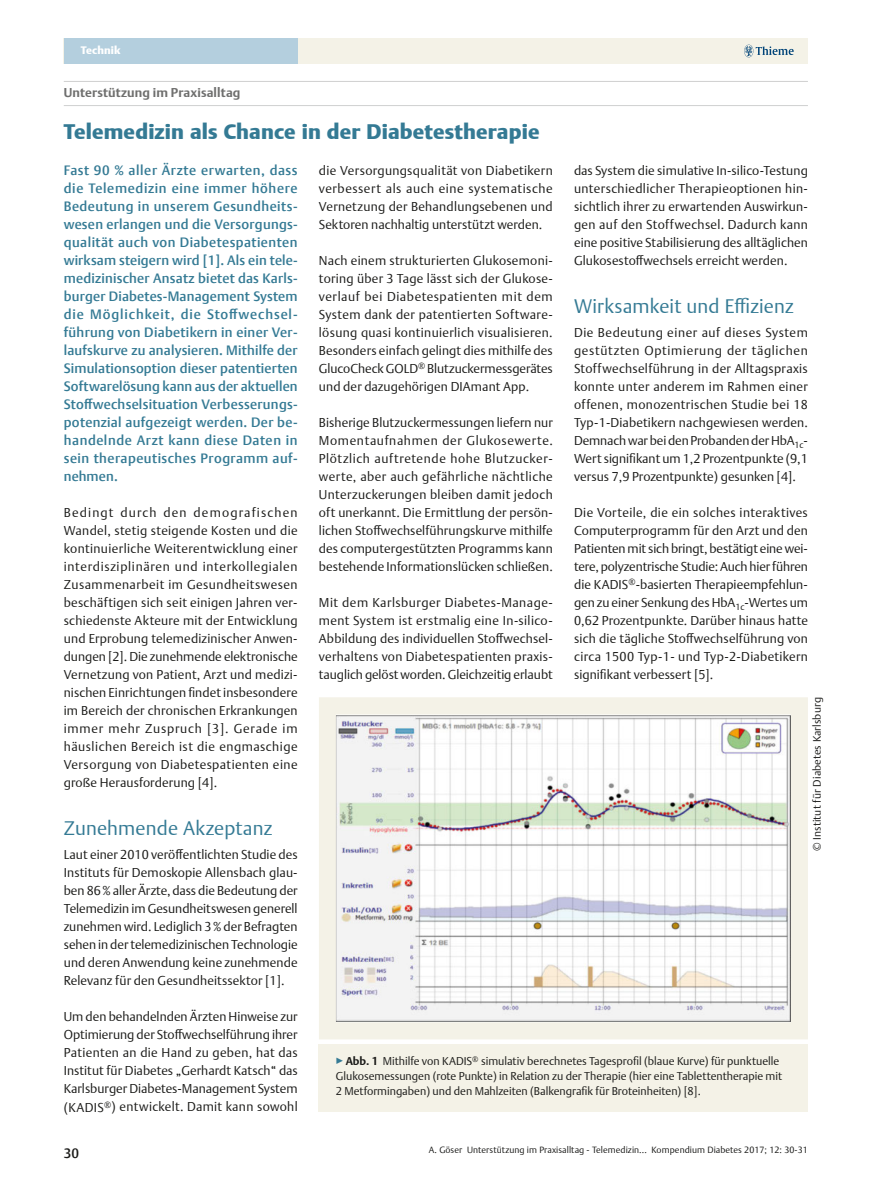
<style>
.page{position:relative;width:893px;height:1191px;background:#fff}
.page>*{position:absolute;margin:0;border:0;box-sizing:border-box;transform-origin:0 0}
.t1{font:900 21px "Thieme Argo 2011";letter-spacing:.01em;color:#347a94}
.t2{font:300 19.5px "Thieme Argo 2011";letter-spacing:.01em;color:#347a94}
.t3{font:500 13.5px/18px "Thieme Argo 2011";letter-spacing:.035em;color:#347a94;text-align:justify}
.t4{font:500 13.5px "Thieme Argo 2011";color:#1a1a18}
.t5{font:300 12.75px/18px "Thieme Argo 2011";letter-spacing:.005em;color:#1a1a18;text-align:justify}
.t6{font:700 12.75px "Thieme Argo 2011";letter-spacing:.01em;color:#6f6f6e}
.t7{font:300 11.25px/15px "Thieme Argo 2011";color:#1a1a18}
.t8{font:300 10.8px "Thieme Argo 2011";letter-spacing:.01em;color:#1a1a18}
.t9{font:900 10.8px "Thieme Argo 2011";letter-spacing:.01em;color:#fff}
.t10{font:300 9px "Thieme Argo 2011";letter-spacing:.01em;color:#1a1a18}
.s1{color:#347a94}
.s2{font-weight:700}
</style>
<div class="page">
<div style="left:64px;top:38px;width:744px;height:26px;background:#f4f2e7"></div>
<div style="left:64px;top:38px;width:234px;height:26px;background:#b4cfde"></div>
<svg style="left:744px;top:45px;width:50px;height:12px"></svg>
<hr style="left:64px;top:81px;width:744px;height:1px;background:#cfd0d0">
<hr style="left:64px;top:105px;width:744px;height:1px;background:#cfd0d0">
<div style="left:319px;top:1043px;width:489px;height:68px;background:#f4f2e7"></div>
<svg style="left:318px;top:697px;width:490px;height:351px"></svg>
<p class="t9" style="left:81px;top:43px;width:41px">Technik</p>
<p class="t6" style="left:64px;top:84px;width:178px">Unterstützung im Praxisalltag</p>
<h1 class="t1" style="left:64px;top:117px;width:477px">Telemedizin als Chance in der Diabetestherapie</h1>
<p class="t3" style="left:64px;top:161px;width:235px">Fast 90 % aller Ärzte erwarten, dass die Telemedizin eine immer höhere Bedeutung in unserem Gesundheits&shy;wesen erlangen und die Versorgungs&shy;qualität auch von Diabetespatienten wirksam steigern wird [1]. Als ein tele&shy;medizinischer Ansatz bietet das Karls&shy;burger Diabetes-Management System die Möglichkeit, die Stoffwechsel&shy;führung von Diabetikern in einer Ver&shy;laufskurve zu analysieren. Mithilfe der Simulationsoption dieser patentierten Softwarelösung kann aus der aktuellen Stoffwechselsituation Verbesserungs&shy;potenzial aufgezeigt werden. Der be&shy;handelnde Arzt kann diese Daten in sein therapeutisches Programm auf&shy;nehmen.</p>
<p class="t5" style="left:64px;top:503px;width:235px">Bedingt durch den demografischen Wandel, stetig steigende Kosten und die kontinuierliche Weiterentwicklung einer interdisziplinären und interkollegialen Zusammenarbeit im Gesundheitswesen beschäftigen sich seit einigen Jahren ver&shy;schiedenste Akteure mit der Entwicklung und Erprobung telemedizinischer Anwen&shy;dungen [2]. Die zunehmende elektronische Vernetzung von Patient, Arzt und medizi&shy;nischen Einrichtungen findet insbesondere im Bereich der chronischen Erkrankungen immer mehr Zuspruch [3]. Gerade im häuslichen Bereich ist die engmaschige Versorgung von Diabetespatienten eine große Herausforderung [4].</p>
<h2 class="t2" style="left:64px;top:815px;width:210px">Zunehmende Akzeptanz</h2>
<p class="t5" style="left:64px;top:845px;width:235px">Laut einer 2010 veröffentlichten Studie des Instituts für Demoskopie Allensbach glau&shy;ben 86% aller Ärzte, dass die Bedeutung der Telemedizin im Gesundheitswesen generell zunehmen wird. Lediglich 3% der Befragten sehen in der telemedizinischen Technologie und deren Anwendung keine zunehmende Relevanz für den Gesundheitssektor [1].</p>
<p class="t5" style="left:64px;top:1007px;width:235px">Um den behandelnden Ärzten Hinweise zur Optimierung der Stoffwechselführung ihrer Patienten an die Hand zu geben, hat das Institut für Diabetes „Gerhardt Katsch“ das Karlsburger Diabetes-Management System (KADIS<sup>®</sup>) entwickelt. Damit kann sowohl</p>
<p class="t5" style="left:574px;top:161px;width:235px">das System die simulative In-silico-Testung unterschiedlicher Therapieoptionen hin&shy;sichtlich ihrer zu erwartenden Auswirkun&shy;gen auf den Stoffwechsel. Dadurch kann eine positive Stabilisierung des alltäglichen Glukosestoffwechsels erreicht werden.</p>
<h2 class="t2" style="left:574px;top:293px;width:221px">Wirksamkeit und Effizienz</h2>
<p class="t5" style="left:574px;top:323px;width:235px">Die Bedeutung einer auf dieses System gestützten Optimierung der täglichen Stoffwechselführung in der Alltagspraxis konnte unter anderem im Rahmen einer offenen, monozentrischen Studie bei 18<br>Typ-1-Diabetikern nachgewiesen werden.<br>Demnach war bei den Probanden der HbA<sub>1c</sub>-Wert signifikant um 1,2 Prozentpunkte (9,1 versus 7,9 Prozentpunkte) gesunken [4].</p>
<p class="t5" style="left:574px;top:503px;width:235px">Die Vorteile, die ein solches interaktives Computerprogramm für den Arzt und den Patienten mit sich bringt, bestätigt eine wei&shy;tere, polyzentrische Studie: Auch hier führen die KADIS<sup>®</sup>-basierten Therapieempfehlun&shy;gen zu einer Senkung des HbA<sub>1c</sub>-Wertes um 0,62 Prozentpunkte. Darüber hinaus hatte sich die tägliche Stoffwechselführung von circa 1500 Typ-1- und Typ-2-Diabetikern signifikant verbessert [5].</p>
<p class="t5" style="left:319px;top:161px;width:235px">die Versorgungsqualität von Diabetikern verbessert als auch eine systematische Vernetzung der Behandlungsebenen und Sektoren nachhaltig unterstützt werden.</p>
<p class="t5" style="left:319px;top:251px;width:235px">Nach einem strukturierten Glukosemoni&shy;toring über 3 Tage lässt sich der Glukose&shy;verlauf bei Diabetespatienten mit dem System dank der patentierten Software&shy;lösung quasi kontinuierlich visualisieren.<br>Besonders einfach gelingt dies mithilfe des GlucoCheck GOLD<sup>®</sup> Blutzuckermessgerätes und der dazugehörigen DIAmant App.</p>
<p class="t5" style="left:319px;top:413px;width:235px">Bisherige Blutzuckermessungen liefern nur Momentaufnahmen der Glukosewerte.<br>Plötzlich auftretende hohe Blutzucker&shy;werte, aber auch gefährliche nächtliche Unterzuckerungen bleiben damit jedoch oft unerkannt. Die Ermittlung der persön&shy;lichen Stoffwechselführungskurve mithilfe des computergestützten Programms kann bestehende Informationslücken schließen.</p>
<p class="t5" style="left:319px;top:593px;width:235px">Mit dem Karlsburger Diabetes-Manage&shy;ment System ist erstmalig eine In-silico-Abbildung des individuellen Stoffwechsel&shy;verhaltens von Diabetespatienten praxis&shy;tauglich gelöst worden. Gleichzeitig erlaubt</p>
<p class="t8" style="left:810px;top:851px;width:155px;rotate:-90deg">© Institut für Diabetes Karlsburg</p>
<p class="t7" style="left:336px;top:1053px;width:448px"><span class="s1">▶</span><span class="s2">Abb. 1</span> Mithilfe von KADIS<sup>®</sup> simulativ berechnetes Tagesprofil (blaue Kurve) für punktuelle<br>Glukosemessungen (rote Punkte) in Relation zu der Therapie (hier eine Tablettentherapie mit<br>2 Metformingaben) und den Mahlzeiten (Balkengrafik für Broteinheiten) [8].</p>
<p class="t4" style="left:64px;top:1144px;width:17px">30</p>
<p class="t10" style="left:429px;top:1144px;width:381px">A. Göser Unterstützung im Praxisalltag - Telemedizin... Kompendium Diabetes 2017; 12: 30-31</p>
</div>
